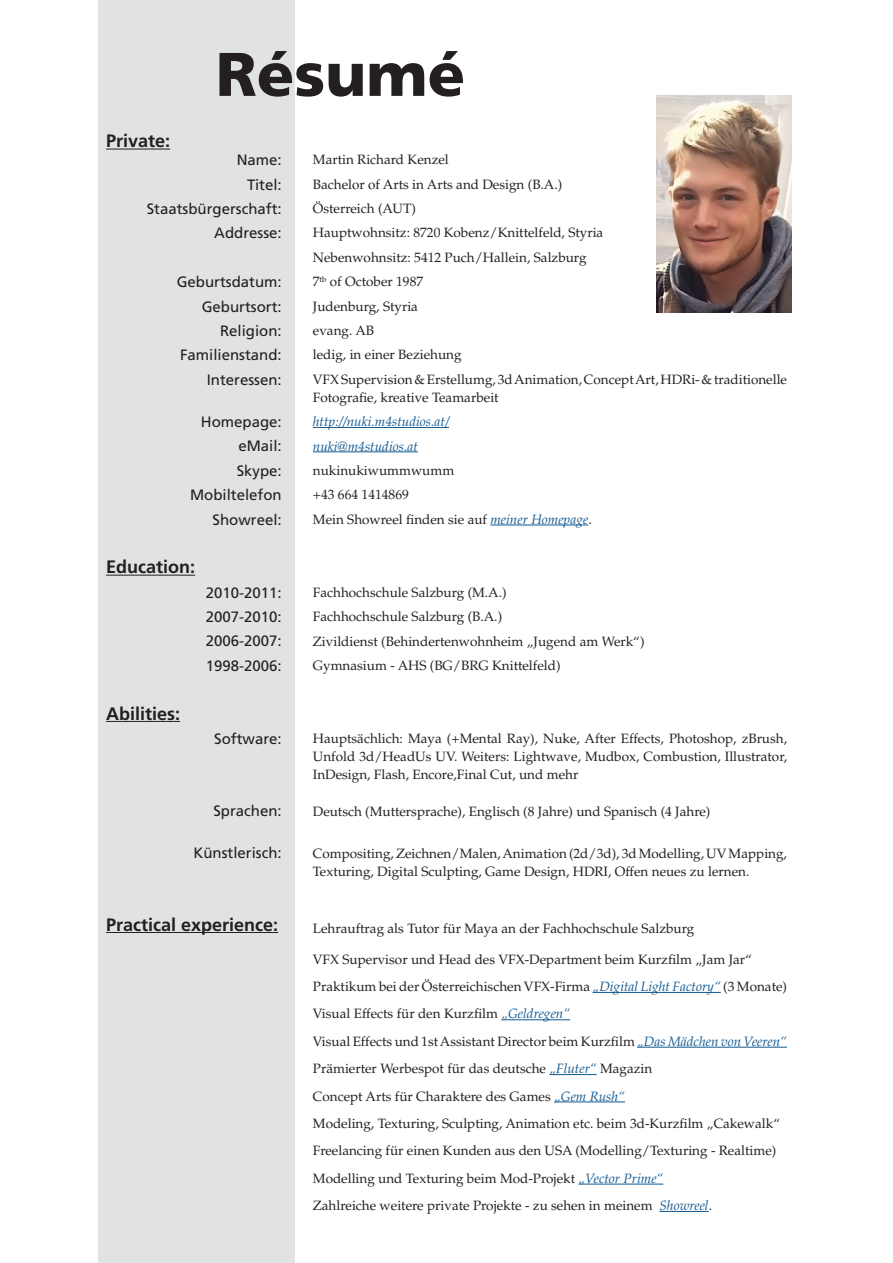
<style>
.page{position:relative;width:893px;height:1263px;background:#fff}
.page>*{position:absolute;margin:0;border:0;box-sizing:border-box;transform-origin:0 0}
.Fette_Großzeugschrif{font:900 61.5px "Frutiger 75";color:#231f20}
.Fette_Großzeugschrif-2{font:700 18px "Frutiger LT Std";color:#231f20}
.mittleres_infozeug{font:15px "Frutiger LT Std";color:#231f20}
.Fließtext{font:13.5px/18px "Palatino LT Std";color:#231f20}
.Fließtext-2{font:italic 13.5px "Palatino LT Std";color:#125991}
.s1{font-style:italic;color:#125991}
</style>
<div class="page">
<div style="left:98px;top:0;width:196px;height:1263px;background:#e1e2e4"></div>
<hr style="left:106px;top:149px;width:64px;height:1px;background:#231f20">
<hr style="left:106px;top:575px;width:89px;height:1px;background:#231f20">
<hr style="left:106px;top:721px;width:74px;height:1px;background:#231f20">
<hr style="left:106px;top:932px;width:172px;height:1px;background:#231f20">
<hr style="left:313px;top:427px;width:136px;height:1px;background:#125991">
<hr style="left:313px;top:451px;width:105px;height:1px;background:#125991">
<hr style="left:490px;top:525px;width:98px;height:1px;background:#125991">
<hr style="left:593px;top:992px;width:128px;height:1px;background:#125991">
<hr style="left:501px;top:1019px;width:69px;height:1px;background:#125991">
<hr style="left:637px;top:1047px;width:150px;height:1px;background:#125991">
<hr style="left:549px;top:1074px;width:48px;height:1px;background:#125991">
<hr style="left:554px;top:1101px;width:71px;height:1px;background:#125991">
<hr style="left:578px;top:1184px;width:85px;height:1px;background:#125991">
<hr style="left:659px;top:1211px;width:50px;height:1px;background:#125991">
<img style="left:657px;top:96px;width:135px;height:217px">
<p class="Fette_Großzeugschrif-2" style="left:106px;top:130px;width:66px">Private:</p>
<p class="Fette_Großzeugschrif" style="left:216px;top:37px;width:251px">Résumé</p>
<p class="mittleres_infozeug" style="left:237px;top:151px;width:47px">Name:</p>
<p class="mittleres_infozeug" style="left:247px;top:176px;width:36px">Titel:</p>
<p class="mittleres_infozeug" style="left:147px;top:200px;width:137px">Staatsbürgerschaft:</p>
<p class="mittleres_infozeug" style="left:214px;top:224px;width:69px">Addresse:</p>
<p class="mittleres_infozeug" style="left:177px;top:273px;width:107px">Geburtsdatum:</p>
<p class="mittleres_infozeug" style="left:202px;top:297px;width:82px">Geburtsort:</p>
<p class="mittleres_infozeug" style="left:220px;top:322px;width:63px">Religion:</p>
<p class="mittleres_infozeug" style="left:180px;top:346px;width:103px">Familienstand:</p>
<p class="mittleres_infozeug" style="left:207px;top:371px;width:77px">Interessen:</p>
<p class="mittleres_infozeug" style="left:201px;top:413px;width:82px">Homepage:</p>
<p class="mittleres_infozeug" style="left:238px;top:437px;width:45px">eMail:</p>
<p class="mittleres_infozeug" style="left:237px;top:462px;width:47px">Skype:</p>
<p class="mittleres_infozeug" style="left:190px;top:486px;width:93px">Mobiltelefon</p>
<p class="mittleres_infozeug" style="left:213px;top:510px;width:71px">Showreel:</p>
<p class="Fette_Großzeugschrif-2" style="left:106px;top:556px;width:91px">Education:</p>
<p class="mittleres_infozeug" style="left:206px;top:584px;width:77px">2010-2011:</p>
<p class="mittleres_infozeug" style="left:206px;top:608px;width:77px">2007-2010:</p>
<p class="mittleres_infozeug" style="left:206px;top:632px;width:77px">2006-2007:</p>
<p class="mittleres_infozeug" style="left:206px;top:657px;width:77px">1998-2006:</p>
<p class="Fette_Großzeugschrif-2" style="left:106px;top:703px;width:76px">Abilities:</p>
<p class="mittleres_infozeug" style="left:214px;top:730px;width:69px">Software:</p>
<p class="mittleres_infozeug" style="left:213px;top:802px;width:70px">Sprachen:</p>
<p class="mittleres_infozeug" style="left:193px;top:843px;width:90px">Künstlerisch:</p>
<p class="Fette_Großzeugschrif-2" style="left:106px;top:914px;width:174px">Practical experience:</p>
<p class="Fließtext" style="left:313px;top:151px;width:137px">Martin Richard Kenzel</p>
<p class="Fließtext" style="left:313px;top:175px;width:251px">Bachelor of Arts in Arts and Design (B.A.)</p>
<p class="Fließtext" style="left:313px;top:200px;width:105px">Österreich (AUT)</p>
<p class="Fließtext" style="left:313px;top:224px;width:292px">Hauptwohnsitz: 8720 Kobenz/Knittelfeld, Styria</p>
<p class="Fließtext" style="left:313px;top:248px;width:275px">Nebenwohnsitz: 5412 Puch/Hallein, Salzburg</p>
<p class="Fließtext" style="left:313px;top:273px;width:112px">7<sup>tb</sup> of October 1987</p>
<p class="Fließtext" style="left:313px;top:297px;width:107px">Judenburg, Styria</p>
<p class="Fließtext" style="left:313px;top:322px;width:63px">evang. AB</p>
<p class="Fließtext" style="left:313px;top:346px;width:150px">ledig, in einer Beziehung</p>
<p class="Fließtext" style="left:313px;top:370px;width:476px">VFX Supervision &amp; Erstellumg, 3d Animation, Concept Art, HDRi- &amp; traditionelle<br>Fotografie, kreative Teamarbeit</p>
<p class="Fließtext-2" style="left:313px;top:414px;width:138px">http://nuki.m4studios.at/</p>
<p class="Fließtext-2" style="left:313px;top:438px;width:106px">nuki@m4studios.at</p>
<p class="Fließtext" style="left:313px;top:461px;width:143px">nukinukiwummwumm</p>
<p class="Fließtext" style="left:313px;top:486px;width:97px">+43 664 1414869</p>
<p class="Fließtext" style="left:313px;top:510px;width:280px">Mein Showreel finden sie auf <span class="s1">meiner Homepage</span>.</p>
<p class="Fließtext" style="left:313px;top:583px;width:195px">Fachhochschule Salzburg (M.A.)</p>
<p class="Fließtext" style="left:313px;top:608px;width:191px">Fachhochschule Salzburg (B.A.)</p>
<p class="Fließtext" style="left:313px;top:632px;width:333px">Zivildienst (Behindertenwohnheim „Jugend am Werk“)</p>
<p class="Fließtext" style="left:313px;top:657px;width:249px">Gymnasium - AHS (BG/BRG Knittelfeld)</p>
<p class="Fließtext" style="left:313px;top:730px;width:476px;text-align:justify">Hauptsächlich: Maya (+Mental Ray), Nuke, After Effects, Photoshop, zBrush, Unfold 3d/HeadUs UV. Weiters: Lightwave, Mudbox, Combustion, Illustrator, InDesign, Flash, Encore,Final Cut, und mehr</p>
<p class="Fließtext" style="left:313px;top:803px;width:399px">Deutsch (Muttersprache), Englisch (8 Jahre) und Spanisch (4 Jahre)</p>
<p class="Fließtext" style="left:313px;top:844px;width:476px">Compositing, Zeichnen/Malen, Animation (2d/3d), 3d Modelling, UV Mapping,<br>Texturing, Digital Sculpting, Game Design, HDRI, Offen neues zu lernen.</p>
<p class="Fließtext" style="left:313px;top:920px;width:383px">Lehrauftrag als Tutor für Maya an der Fachhochschule Salzburg</p>
<p class="Fließtext" style="left:313px;top:950px;width:441px">VFX Supervisor und Head des VFX-Department beim Kurzfilm „Jam Jar“</p>
<p class="Fließtext" style="left:313px;top:978px;width:476px">Praktikum bei der Österreichischen VFX-Firma <span class="s1">„Digital Light Factory“</span> (3 Monate)</p>
<p class="Fließtext" style="left:313px;top:1005px;width:259px">Visual Effects für den Kurzfilm <span class="s1">„Geldregen“</span></p>
<p class="Fließtext" style="left:313px;top:1032px;width:476px">Visual Effects und 1st Assistant Director beim Kurzfilm <span class="s1">„Das Mädchen von Veeren“</span></p>
<p class="Fließtext" style="left:313px;top:1060px;width:341px">Prämierter Werbespot für das deutsche <span class="s1">„Fluter“</span> Magazin</p>
<p class="Fließtext" style="left:313px;top:1087px;width:314px">Concept Arts für Charaktere des Games <span class="s1">„Gem Rush“</span></p>
<p class="Fließtext" style="left:313px;top:1114px;width:469px">Modeling, Texturing, Sculpting, Animation etc. beim 3d-Kurzfilm „Cakewalk“</p>
<p class="Fließtext" style="left:313px;top:1142px;width:465px">Freelancing für einen Kunden aus den USA (Modelling/Texturing - Realtime)</p>
<p class="Fließtext" style="left:313px;top:1169px;width:352px">Modelling und Texturing beim Mod-Projekt <span class="s1">„Vector Prime“</span></p>
<p class="Fließtext" style="left:313px;top:1197px;width:401px">Zahlreiche weitere private Projekte - zu sehen in meinem <span class="s1">Showreel</span>.</p>
</div>
